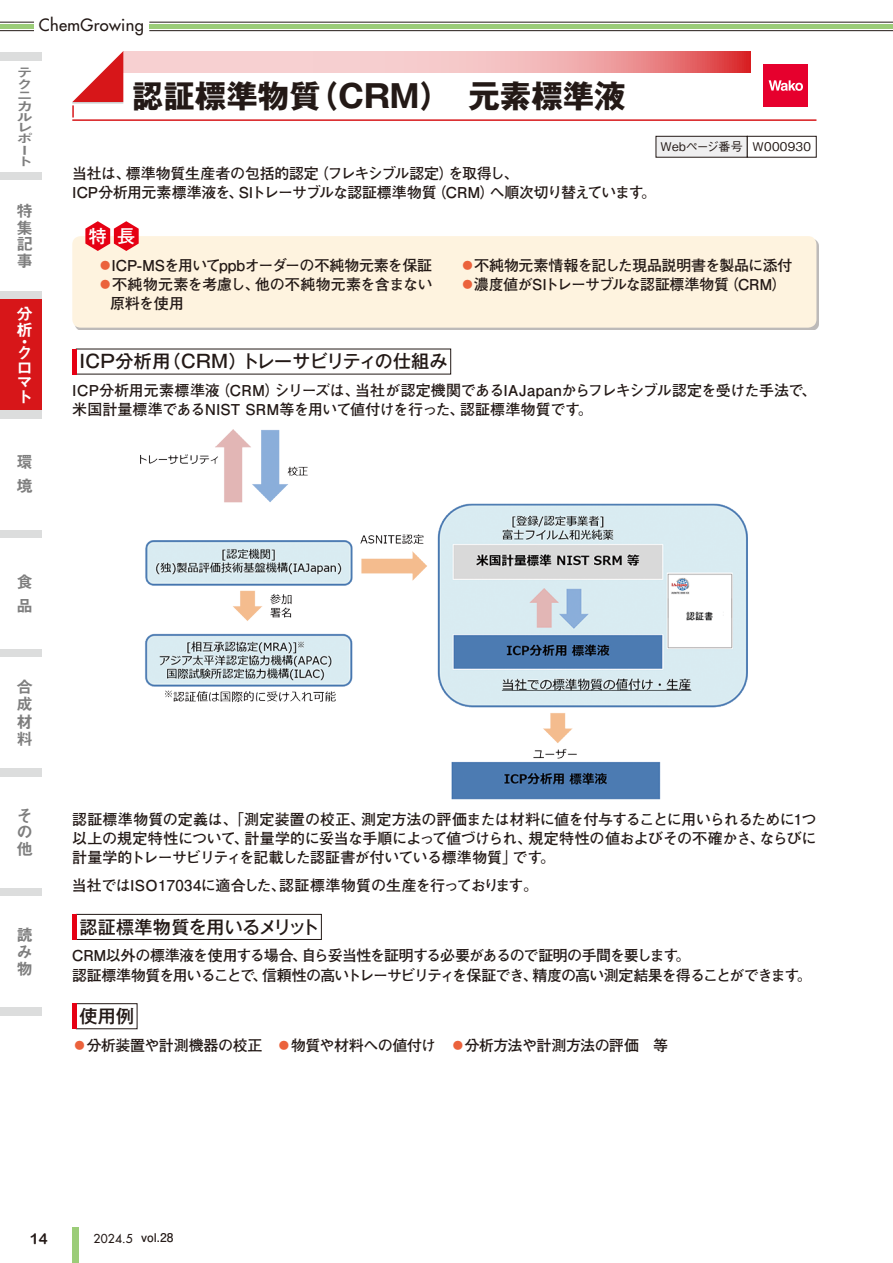
<style>
.page{position:relative;width:893px;height:1263px;background:#fff}
.page>*{position:absolute;margin:0;border:0;box-sizing:border-box;transform-origin:0 0}
.t1{font:700 31.5px "Gothic MB101 Pro";color:#231916}
.t2{font:500 18px "Gothic MB101 Pro";letter-spacing:.02em;color:#231916}
.t3{font:500 18px "Gothic MB101 Pro";letter-spacing:-.01em;color:#231916}
.t4{font:500 18px "Gothic MB101 Pro";color:#fff}
.t5{font:16.5px/16.8px "Midashi Go Pro MB31";color:#7e7e7e;text-align:justify}
.t6{font:500 16.5px "Futura Std";letter-spacing:.02em;color:#231916}
.t7{font:16.5px/14.4px "Midashi Go Pro MB31";color:#fff}
.t8{font:700 15px/19.2px "Futo Go B101 Pro";letter-spacing:-.035em;color:#231916}
.t9{font:700 15px/19.2px "Futo Go B101 Pro";letter-spacing:-.065em;color:#231916}
.t10{font:700 15px/19.2px "Futo Go B101 Pro";letter-spacing:-.01em;color:#231916}
.t11{font:700 15px "Futo Go B101 Pro";letter-spacing:.005em;color:#231916}
.t12{font:700 15px "Futo Go B101 Pro";letter-spacing:-.015em;color:#231916}
.t13{font:15px "Arial Rounded MT Bold";color:#231916}
.t14{font:12.3px/10.9px "Midashi Go Pro MB31";color:#7e7e7e;scale:1.33 1}
.t15{font:500 12px "Gothic BBB Pro";letter-spacing:.025em;color:#231916}
.t16{font:500 12px "Futura Std";color:#231916}
.s1{color:#eb623c}
.s2{font-family:"Futo Go B101 Pro";font-weight:700}
</style>
<div class="page">
<div style="left:0;top:24px;width:34px;height:5px;background:#9bcc78"></div>
<hr style="left:0;top:22px;width:34px;height:1px;background:#231916">
<hr style="left:0;top:30px;width:34px;height:1px;background:#231916">
<div style="left:149px;top:24px;width:744px;height:5px;background:#9bcc78"></div>
<hr style="left:149px;top:22px;width:744px;height:1px;background:#231916">
<hr style="left:149px;top:30px;width:744px;height:1px;background:#231916">
<div style="left:72px;top:1227px;width:7px;height:36px;background:#9bcc78"></div>
<div style="left:0;top:52px;width:41px;height:964px;background:#dcdddd"></div>
<div style="left:0;top:538px;width:41px;height:111px;background:#fff"></div>
<div style="left:0;top:419px;width:41px;height:110px;background:#fff"></div>
<div style="left:0;top:180px;width:41px;height:111px;background:#fff"></div>
<div style="left:0;top:61px;width:41px;height:111px;background:#fff"></div>
<div style="left:0;top:657px;width:41px;height:111px;background:#fff"></div>
<div style="left:0;top:777px;width:41px;height:110px;background:#fff"></div>
<div style="left:0;top:896px;width:41px;height:111px;background:#fff"></div>
<hr style="left:72px;top:119px;width:744px;height:2px;background:#d71619">
<svg style="left:123px;top:51px;width:628px;height:21px;background:#f1b1b2"></svg>
<svg style="left:72px;top:51px;width:51px;height:67px"></svg>
<hr style="left:72px;top:102px;width:51px;height:2px;background:#c9cacb">
<div style="left:764px;top:65px;width:44px;height:42px;background:#e6002d"></div>
<svg style="left:769px;top:80px;width:34px;height:11px"></svg>
<svg style="left:655px;top:136px;width:162px;height:22px"></svg>
<div style="left:75px;top:239px;width:744px;height:91px;background:#231916;opacity:.3"></div>
<div style="left:72px;top:236px;width:744px;height:92px;background:#fef3df;border-radius:9px"></div>
<svg style="left:85px;top:221px;width:54px;height:30px"></svg>
<div style="left:76px;top:914px;width:246px;height:26px;border:1px solid #231916"></div>
<div style="left:72px;top:914px;width:5px;height:26px;background:#e60013"></div>
<div style="left:76px;top:1003px;width:61px;height:26px;border:1px solid #231916"></div>
<div style="left:72px;top:1003px;width:5px;height:26px;background:#e60013"></div>
<div style="left:72px;top:349px;width:5px;height:25px;background:#e60013"></div>
<img style="left:141px;top:430px;width:607px;height:369px">
<div style="left:0;top:299px;width:41px;height:111px;background:#d71619"></div>
<p class="t6" style="left:39px;top:15px;width:106px">ChemGrowing</p>
<p class="t14" style="left:17px;top:65px;width:12px;line-height:12px">テク</p>
<p class="t14" style="left:17px;top:88px;width:13px">ニカルレポート</p>
<h1 class="t1" style="left:132px;top:70px;width:496px">認証標準物質（CRM） 元素標準液</h1>
<p class="t8" style="left:72px;top:162px;width:585px">当社は、標準物質生産者の包括的認定（フレキシブル認定）を取得し、<br>ICP分析用元素標準液を、SIトレーサブルな認証標準物質（CRM）へ順次切り替えています。</p>
<p class="t15" style="left:660px;top:137px;width:152px">Webページ番号 W000930</p>
<p class="t5" style="left:17px;top:201px;width:17px">特集記事</p>
<p class="t7" style="left:17px;top:303px;width:17px;line-height:16.5px">分析</p>
<p class="t7" style="left:17px;top:332px;width:12px">・</p>
<p class="t7" style="left:17px;top:344px;width:16px;text-align:justify">クロマト</p>
<p class="t5" style="left:17px;top:448px;width:17px;line-height:23.7px">環境</p>
<p class="t5" style="left:17px;top:568px;width:17px;line-height:23.7px">食品</p>
<p class="t5" style="left:17px;top:676px;width:18px;line-height:17.2px">合成材料</p>
<p class="t5" style="left:17px;top:805px;width:18px;text-align:left">その他</p>
<p class="t5" style="left:17px;top:924px;width:17px">読み物</p>
<p class="t4" style="left:89px;top:221px;width:48px">特長</p>
<p class="t8" style="left:98px;top:253px;width:336px"><span class="s1">◦</span>ICP-MSを用いてppbオーダーの不純物元素を保証</p>
<p class="t12" style="left:98px;top:272px;width:337px"><span class="s1">◦</span>不純物元素を考慮し、他の不純物元素を含まない</p>
<p class="t8" style="left:110px;top:292px;width:76px">原料を使用</p>
<p class="t8" style="left:460px;top:253px;width:334px"><span class="s1">◦</span>不純物元素情報を記した現品説明書を製品に添付<span class="s1">◦</span>濃度値がSIトレーサブルな認証標準物質（CRM）</p>
<p class="t2" style="left:80px;top:347px;width:370px">ICP分析用（CRM）トレーサビリティの仕組み</p>
<p class="t10" style="left:72px;top:379px;width:746px">ICP分析用元素標準液（CRM）シリーズは、当社が認定機関であるIAJapanからフレキシブル認定を受けた手法で、米国計量標準であるNIST SRM等を用いて値付けを行った、認証標準物質です。</p>
<p class="t8" style="left:72px;top:808px;width:746px;text-align:justify">認証標準物質の定義は、「測定装置の校正、測定方法の評価または材料に値を付与することに用いられるために1つ以上の規定特性について、計量学的に妥当な手順によって値づけられ、規定特性の値およびその不確かさ、ならびに計量学的トレーサビリティを記載した認証書が付いている標準物質」です。</p>
<p class="t11" style="left:72px;top:873px;width:468px">当社ではISO17034に適合した、認証標準物質の生産を行っております。</p>
<p class="t3" style="left:80px;top:912px;width:242px">認証標準物質を用いるメリット</p>
<p class="t9" style="left:72px;top:944px;width:741px">CRM以外の標準液を使用する場合、自ら妥当性を証明する必要があるので証明の手間を要します。<br>認証標準物質を用いることで、信頼性の高いトレーサビリティを保証でき、精度の高い測定結果を得ることができます。</p>
<p class="t2" style="left:80px;top:1001px;width:56px">使用例</p>
<p class="t8" style="left:72px;top:1033px;width:597px"><span class="s1">◦</span>分析装置や計測機器の校正　<span class="s1">◦</span>物質や材料への値付け　<span class="s1">◦</span>分析方法や計測方法の評価　等</p>
<p class="t13" style="left:30px;top:1230px;width:19px">14</p>
<p class="t16" style="left:94px;top:1231px;width:81px">2024.5 <span class="s2">vol.28</span></p>
</div>
